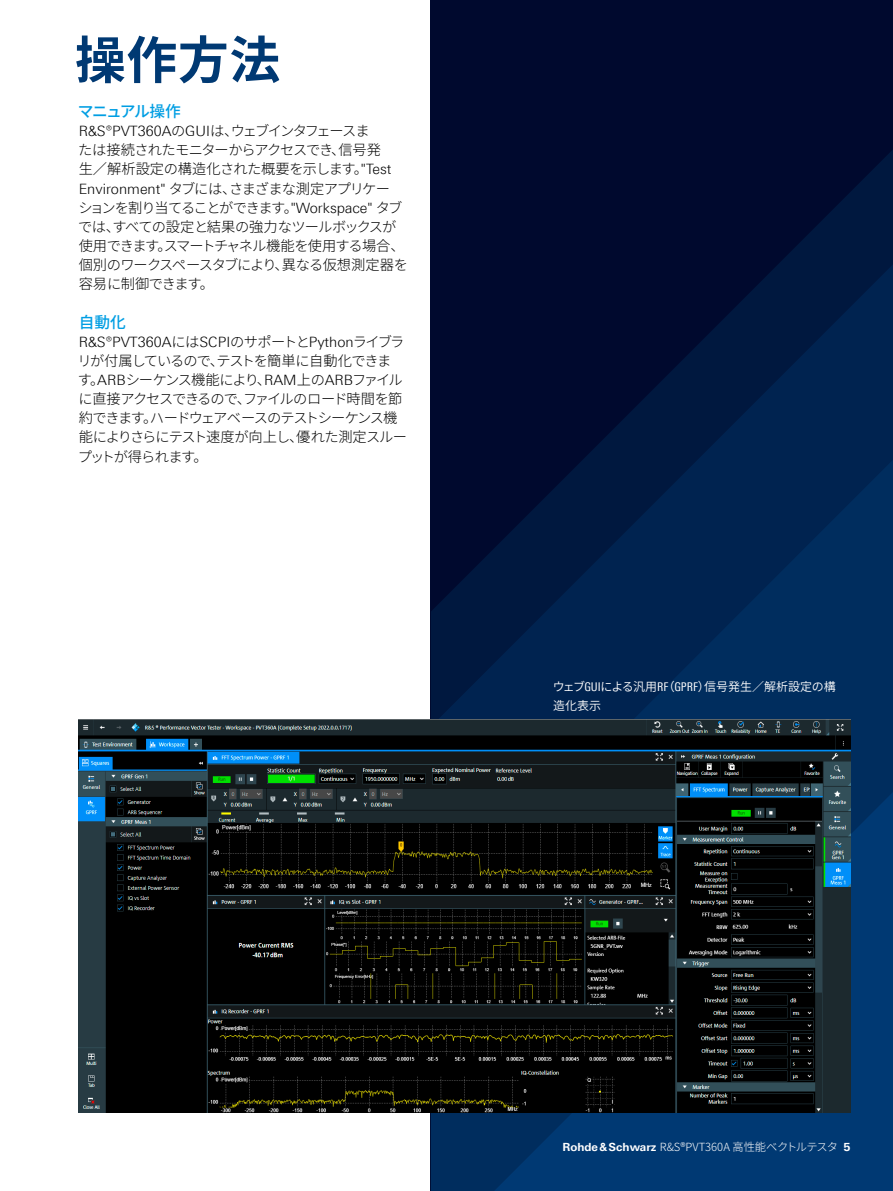
<style>
.page{position:relative;width:893px;height:1191px;background:#fff}
.page>*{position:absolute;margin:0;border:0;box-sizing:border-box;transform-origin:0 0}
.Seiten_Headline_34Pt_blau_IVZ{font:700 51px "Source Han Sans";color:#003973}
.Absatzfett_cyan{font:500 15.75px "Source Han Sans";letter-spacing:-.085em;color:#009ee3}
.Absatzfett_cyan-2{font:500 15.75px "Source Han Sans";letter-spacing:-.045em;color:#009ee3}
.Haupttext_ohne_Abstand{font:300 14.25px/19.2px "Source Han Sans";letter-spacing:-.065em;color:#000}
.Bildunterschrift{font:12px/19.2px "Source Han Sans";color:#fff}
.t1{font:300 11.25px "Source Han Sans";color:#fff}
.s1{font-family:"Linotype Univers 330"}
.s2{font-family:"Linotype Univers 420 Cn"}
.s3{font-family:"Linotype Univers 630";font-weight:700}
</style>
<div class="page">
<div style="left:431px;top:0;width:462px;height:1191px;background:#00092e"></div>
<svg style="left:779px;top:150px;width:114px;height:114px"></svg>
<svg style="left:583px;top:264px;width:310px;height:196px"></svg>
<svg style="left:431px;top:460px;width:462px;height:731px;background:#00224e"></svg>
<svg style="left:494px;top:792px;width:399px;height:399px;background:#00376f"></svg>
<img style="left:79px;top:720px;width:771px;height:392px">
<p class="Seiten_Headline_34Pt_blau_IVZ" style="left:75px;top:31px;width:207px">操作方法</p>
<p class="Absatzfett_cyan" style="left:78px;top:102px;width:105px">マニュアル操作</p>
<p class="Haupttext_ohne_Abstand" style="left:78px;top:122px;width:331px"><span class="s1">R&amp;S®PVT360A</span>の<span class="s1">GUI</span>は、ウェブインタフェースま<br>たは接続されたモニターからアクセスでき、信号発<br>生／解析設定の構造化された概要を示します。<span class="s1">"Test<br>Environment"</span> タブには、さまざまな測定アプリケー<br>ションを割り当てることができます。<span class="s1">"Workspace"</span> タブでは、すべての設定と結果の強力なツールボックスが使用できます。スマートチャネル機能を使用する場合、個別のワークスペースタブにより、異なる仮想測定器を容易に制御できます。</p>
<p class="Absatzfett_cyan-2" style="left:79px;top:313px;width:49px">自動化</p>
<p class="Haupttext_ohne_Abstand" style="left:78px;top:332px;width:331px"><span class="s1">R&amp;S®PVT360A</span>には<span class="s1">SCPI</span>のサポートと<span class="s1">Python</span>ライブラリが付属しているので、テストを簡単に自動化できます。<span class="s1">ARB</span>シーケンス機能により、<span class="s1">RAM</span>上の<span class="s1">ARB</span>ファイルに直接アクセスできるので、ファイルのロード時間を節約できます。ハードウェアベースのテストシーケンス機能によりさらにテスト速度が向上し、優れた測定スループットが得られます。</p>
<p class="Bildunterschrift" style="left:553px;top:677px;width:284px">ウェブ<span class="s2">GUI</span>による汎用<span class="s2">RF</span>（<span class="s2">GPRF</span>）信号発生／解析設定の構造化表示</p>
<p class="t1" style="left:562px;top:1140px;width:290px"><span class="s3">Rohde&amp;Schwarz</span> R&amp;S®PVT360A 高性能ベクトルテスタ <span class="s3">5</span></p>
</div>
